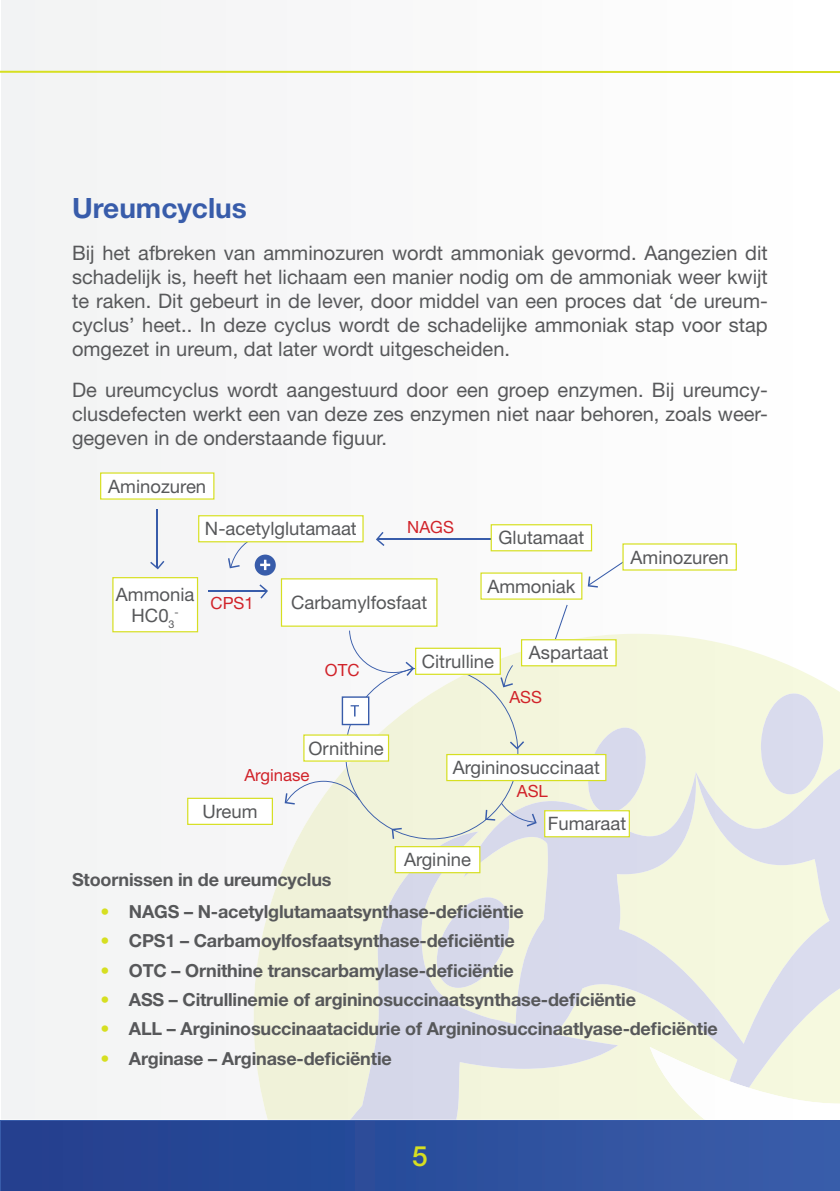
<style>
.page{position:relative;width:840px;height:1191px;background:#fff}
.page>*{position:absolute;margin:0;border:0;box-sizing:border-box;transform-origin:0 0}
.t1{font:700 28px "Helvetica Neue LT Std";color:#385caa}
.t2{font:500 28px "Helvetica Neue LT Std";color:#d6df21}
.t3{font:20px/24px "Helvetica Neue LT Std";color:#57585a;text-align:justify}
.t4{font:18.4px/21.2px "Helvetica Neue LT Std";color:#57585a;text-align:center}
.t5{font:700 18px "Helvetica Neue LT Std";letter-spacing:-.01em;color:#57585a}
.t6{font:16.8px "Helvetica Neue LT Std";color:#d1232a}
.t7{font:10.8px "Helvetica Neue LT Std";color:#57585a}
.s1{color:#d6df21}
</style>
<div class="page">
<div style="left:1px;top:0;width:736px;height:1119px;background:#f6f6f7"></div>
<svg style="left:244px;top:634px;width:595px;height:263px"></svg>
<svg style="left:583px;top:727px;width:66px;height:41px"></svg>
<svg style="left:759px;top:693px;width:65px;height:75px"></svg>
<svg style="left:350px;top:768px;width:489px;height:129px"></svg>
<svg style="left:241px;top:897px;width:598px;height:223px"></svg>
<hr style="left:0;top:71px;width:839px;height:2px;background:#d6df21">
<div style="left:1px;top:1121px;width:838px;height:70px;background:linear-gradient(to right,#203e8d,#385daa)"></div>
<svg style="left:259px;top:584px;width:9px;height:14px"></svg>
<hr style="left:208px;top:591px;width:58px;height:1px;background:#385caa">
<svg style="left:150px;top:561px;width:14px;height:8px"></svg>
<hr style="left:157px;top:510px;width:1px;height:58px;background:#385caa">
<svg style="left:375px;top:532px;width:9px;height:14px"></svg>
<hr style="left:377px;top:538px;width:142px;height:1px;background:#385caa">
<svg style="left:587px;top:552px;width:50px;height:35px"></svg>
<svg style="left:543px;top:605px;width:24px;height:34px"></svg>
<div style="left:254px;top:554px;width:21px;height:21px;background:#385caa;border-radius:50%"></div>
<svg style="left:228px;top:542px;width:43px;height:29px"></svg>
<svg style="left:284px;top:630px;width:252px;height:209px"></svg>
<div style="left:188px;top:798px;width:84px;height:26px;background:#fff"></div>
<div style="left:187px;top:797px;width:86px;height:28px;border:1px solid #d6df21"></div>
<div style="left:304px;top:735px;width:84px;height:26px;background:#fff"></div>
<div style="left:395px;top:846px;width:84px;height:26px;background:#fff"></div>
<div style="left:394px;top:846px;width:86px;height:27px;border:1px solid #d6df21"></div>
<div style="left:544px;top:810px;width:85px;height:26px;background:#fff"></div>
<div style="left:544px;top:810px;width:85px;height:27px;border:1px solid #d6df21"></div>
<div style="left:446px;top:754px;width:159px;height:26px;background:#fff"></div>
<div style="left:446px;top:754px;width:160px;height:27px;border:1px solid #d6df21"></div>
<div style="left:521px;top:640px;width:94px;height:26px;background:#fff"></div>
<div style="left:520px;top:639px;width:96px;height:27px;border:1px solid #d6df21"></div>
<div style="left:481px;top:573px;width:100px;height:26px;background:#fff"></div>
<div style="left:622px;top:544px;width:113px;height:26px;background:#fff"></div>
<div style="left:491px;top:525px;width:100px;height:26px;background:#fff"></div>
<div style="left:490px;top:524px;width:101px;height:27px;border:1px solid #d6df21"></div>
<div style="left:101px;top:473px;width:113px;height:26px;background:#fff"></div>
<div style="left:199px;top:516px;width:164px;height:26px;background:#fff"></div>
<div style="left:198px;top:515px;width:165px;height:27px;border:1px solid #d6df21"></div>
<div style="left:113px;top:577px;width:84px;height:55px;background:#fff"></div>
<div style="left:112px;top:577px;width:86px;height:55px;border:1px solid #d6df21"></div>
<div style="left:281px;top:579px;width:155px;height:47px;background:#fff"></div>
<div style="left:281px;top:578px;width:156px;height:49px;border:1px solid #d6df21"></div>
<div style="left:415px;top:648px;width:85px;height:26px;background:#fff"></div>
<div style="left:415px;top:647px;width:85px;height:28px;border:1px solid #d6df21"></div>
<h1 class="t1" style="left:72px;top:191px;width:176px">Ureumcyclus</h1>
<p class="t3" style="left:72px;top:240px;width:697px">Bij het afbreken van amminozuren wordt ammoniak gevormd. Aangezien dit schadelijk is, heeft het lichaam een manier nodig om de ammoniak weer kwijt te raken. Dit gebeurt in de lever, door middel van een proces dat ‘de ureum&shy;cyclus’ heet.. In deze cyclus wordt de schadelijke ammoniak stap voor stap omgezet in ureum, dat later wordt uitgescheiden.</p>
<p class="t3" style="left:72px;top:377px;width:697px">De ureumcyclus wordt aangestuurd door een groep enzymen. Bij ureumcy&shy;clusdefecten werkt een van deze zes enzymen niet naar behoren, zoals weer&shy;gegeven in de onderstaande figuur.</p>
<p class="t4" style="left:108px;top:475px;width:99px">Aminozuren</p>
<p class="t4" style="left:205px;top:518px;width:153px">N-acetylglutamaat</p>
<p class="t6" style="left:407px;top:517px;width:48px">NAGS</p>
<p class="t4" style="left:116px;top:583px;width:80px">Ammonia<br>HC0<sub>3</sub></p>
<p class="t7" style="left:174px;top:605px;width:6px">-</p>
<p class="t6" style="left:210px;top:592px;width:45px">CPS1</p>
<p class="t4" style="left:291px;top:592px;width:137px">Carbamylfosfaat</p>
<p class="t4" style="left:498px;top:527px;width:87px">Glutamaat</p>
<p class="t4" style="left:487px;top:575px;width:90px">Ammoniak</p>
<p class="t6" style="left:325px;top:660px;width:36px">OTC</p>
<p class="t4" style="left:308px;top:737px;width:77px">Ornithine</p>
<p class="t6" style="left:244px;top:764px;width:67px">Arginase</p>
<p class="t4" style="left:421px;top:650px;width:74px">Citrulline</p>
<p class="t4" style="left:528px;top:642px;width:81px">Aspartaat</p>
<p class="t6" style="left:509px;top:687px;width:34px">ASS</p>
<p class="t4" style="left:452px;top:756px;width:148px">Argininosuccinaat</p>
<p class="t6" style="left:516px;top:780px;width:33px">ASL</p>
<p class="t4" style="left:630px;top:546px;width:99px">Aminozuren</p>
<p class="t4" style="left:202px;top:800px;width:57px">Ureum</p>
<p class="t4" style="left:404px;top:849px;width:68px">Arginine</p>
<p class="t4" style="left:547px;top:813px;width:80px">Fumaraat</p>
<p class="t5" style="left:72px;top:868px;width:261px">Stoornissen in de ureumcyclus</p>
<p class="t5" style="left:100px;top:900px;width:425px"><span class="s1">•</span> NAGS – N-acetylglutamaatsynthase-deficiëntie</p>
<p class="t5" style="left:100px;top:929px;width:415px"><span class="s1">•</span> CPS1 – Carbamoylfosfaatsynthase-deficiëntie</p>
<p class="t5" style="left:100px;top:959px;width:415px"><span class="s1">•</span> OTC – Ornithine transcarbamylase-deficiëntie</p>
<p class="t5" style="left:100px;top:988px;width:537px"><span class="s1">•</span> ASS – Citrullinemie of argininosuccinaatsynthase-deficiëntie</p>
<p class="t5" style="left:100px;top:1017px;width:618px"><span class="s1">•</span> ALL – Argininosuccinaatacidurie of Argininosuccinaatlyase-deficiëntie</p>
<p class="t5" style="left:100px;top:1047px;width:293px"><span class="s1">•</span> Arginase – Arginase-deficiëntie</p>
<h1 class="t2" style="left:412px;top:1139px;width:17px">5</h1>
</div>
